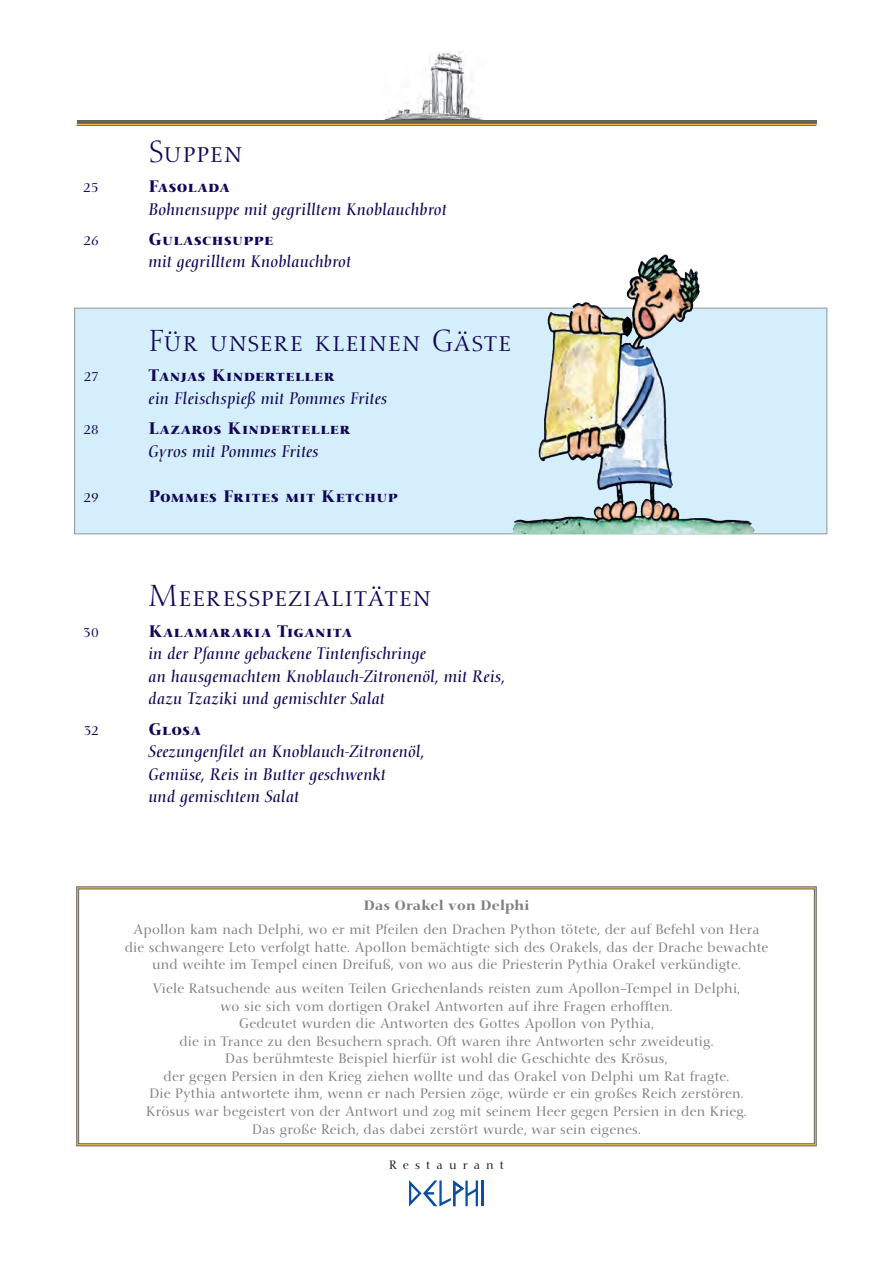
<style>
.page{position:relative;width:893px;height:1263px;background:#fff}
.page>*{position:absolute;margin:0;border:0;box-sizing:border-box;transform-origin:0 0}
.t1{font:30px "Nofret Light SC";letter-spacing:.02em;color:#110658}
.t2{font:italic 16.5px/22.5px "Nofret";letter-spacing:.02em;color:#110658}
.t3{font:16.5px "Nofret Medium SC";letter-spacing:.02em;color:#110658}
.t4{font:16.5px "Nofret Medium SC";letter-spacing:.045em;color:#110658}
.t5{font:13.5px/17.5px "Nofret";letter-spacing:.02em;color:#808285;text-align:center}
.t6{font:500 13.5px "Nofret";letter-spacing:.02em;color:#808285}
.t7{font:13.5px "Nofret";letter-spacing:.025em;color:#110658}
.t8{font:12px "Nofret";letter-spacing:.52em;color:#231f20}
</style>
<div class="page">
<img style="left:384px;top:51px;width:101px;height:70px">
<hr style="left:77px;top:121px;width:739px;height:3px;background:#636366">
<hr style="left:482px;top:1180px;width:2px;height:26px;background:#0d4da1">
<svg style="left:409px;top:1180px;width:69px;height:26px"></svg>
<hr style="left:77px;top:124px;width:739px;height:1px;background:#ffc538">
<hr style="left:77px;top:125px;width:739px;height:1px;background:#636366">
<div style="left:74px;top:308px;width:753px;height:226px;background:#d4effb;border:1px solid #939598"></div>
<div style="left:78px;top:889px;width:736px;height:255px;background:#fff;border:1px solid #636366"></div>
<img style="left:511px;top:254px;width:244px;height:280px">
<h1 class="t1" style="left:149px;top:133px;width:95px">Suppen</h1>
<p class="t7" style="left:84px;top:179px;width:16px">25</p>
<p class="t3" style="left:149px;top:176px;width:82px">Fasolada</p>
<p class="t2" style="left:149px;top:198px;width:300px">Bohnensuppe mit gegrilltem Knoblauchbrot</p>
<p class="t7" style="left:84px;top:232px;width:16px">26</p>
<p class="t3" style="left:149px;top:229px;width:126px">Gulaschsuppe</p>
<p class="t2" style="left:149px;top:251px;width:204px">mit gegrilltem Knoblauchbrot</p>
<h1 class="t1" style="left:149px;top:323px;width:364px">Für unsere kleinen Gäste</h1>
<p class="t7" style="left:84px;top:369px;width:16px">27</p>
<p class="t3" style="left:149px;top:365px;width:187px">Tanjas Kinderteller</p>
<p class="t2" style="left:149px;top:387px;width:240px">ein Fleischspieß mit Pommes Frites</p>
<p class="t7" style="left:84px;top:422px;width:16px">28</p>
<p class="t3" style="left:149px;top:418px;width:203px">Lazaros Kinderteller</p>
<p class="t2" style="left:149px;top:440px;width:171px">Gyros mit Pommes Frites</p>
<p class="t7" style="left:84px;top:489px;width:16px">29</p>
<p class="t3" style="left:149px;top:486px;width:250px">Pommes Frites mit Ketchup</p>
<h1 class="t1" style="left:149px;top:578px;width:284px">Meeresspezialitäten</h1>
<p class="t7" style="left:84px;top:624px;width:16px">30</p>
<p class="t4" style="left:149px;top:621px;width:205px">Kalamarakia Tiganita</p>
<p class="t2" style="left:149px;top:642px;width:358px">in der Pfanne gebackene Tintenfischringe<br>an hausgemachtem Knoblauch-Zitronenöl, mit Reis, dazu Tzaziki und gemischter Salat</p>
<p class="t7" style="left:84px;top:722px;width:15px">32</p>
<p class="t3" style="left:149px;top:719px;width:53px">Glosa</p>
<p class="t2" style="left:149px;top:740px;width:277px">Seezungenfilet an Knoblauch-Zitronenöl,<br>Gemüse, Reis in Butter geschwenkt<br>und gemischtem Salat</p>
<p class="t6" style="left:364px;top:897px;width:167px">Das Orakel von Delphi</p>
<p class="t5" style="left:125px;top:921px;width:645px">Apollon kam nach Delphi, wo er mit Pfeilen den Drachen Python tötete, der auf Befehl von Hera die schwangere Leto verfolgt hatte. Apollon bemächtigte sich des Orakels, das der Drache bewachte und weihte im Tempel einen Dreifuß, von wo aus die Priesterin Pythia Orakel verkündigte.</p>
<p class="t5" style="left:146px;top:980px;width:602px">Viele Ratsuchende aus weiten Teilen Griechenlands reisten zum Apollon-Tempel in Delphi, wo sie sich vom dortigen Orakel Antworten auf ihre Fragen erhofften.<br>Gedeutet wurden die Antworten des Gottes Apollon von Pythia,<br>die in Trance zu den Besuchern sprach. Oft waren ihre Antworten sehr zweideutig.<br>Das berühmteste Beispiel hierfür ist wohl die Geschichte des Krösus,<br>der gegen Persien in den Krieg ziehen wollte und das Orakel von Delphi um Rat fragte.<br>Die Pythia antwortete ihm, wenn er nach Persien zöge, würde er ein großes Reich zerstören.<br>Krösus war begeistert von der Antwort und zog mit seinem Heer gegen Persien in den Krieg.<br>Das große Reich, das dabei zerstört wurde, war sein eigenes.</p>
<p class="t8" style="left:389px;top:1158px;width:116px">Restaurant</p>
</div>
